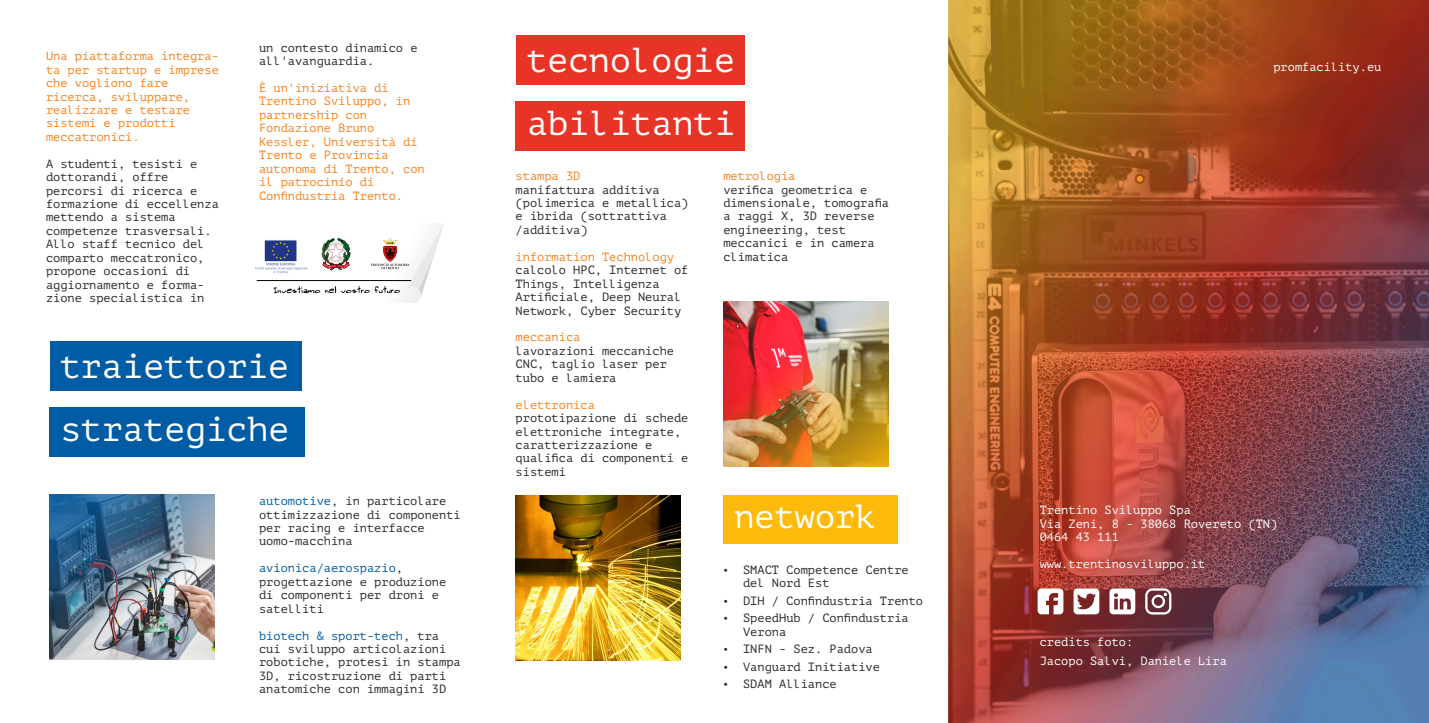
<style>
.page{position:relative;width:1429px;height:723px;background:#fff}
.page>*{position:absolute;margin:0;border:0;box-sizing:border-box;transform-origin:0 0}
.t1{font:34.65px/62.8px "PT Mono";color:#fefefe}
.t2{font:33.6px "PT Mono";color:#fefefe}
.t3{font:12px/13.5px "PT Mono";color:#2a2a29}
.t4{font:12px/13.5px "PT Mono";color:#fa821b}
.t5{font:12px/13.5px "PT Mono";color:#fefefe}
.s1{color:#005ca5}
</style>
<div class="page">
<div style="left:516px;top:35px;width:229px;height:50px;background:#e83426"></div>
<div style="left:516px;top:101px;width:229px;height:50px;background:#e83426"></div>
<img style="left:723px;top:301px;width:165px;height:165px">
<img style="left:49px;top:494px;width:165px;height:165px">
<div style="left:723px;top:496px;width:175px;height:48px;background:#fdba0a"></div>
<svg style="left:255px;top:224px;width:188px;height:79px"></svg>
<div style="left:50px;top:341px;width:252px;height:49px;background:#005ca5"></div>
<div style="left:49px;top:407px;width:255px;height:50px;background:#005ca5"></div>
<img style="left:516px;top:496px;width:165px;height:165px">
<img style="left:948px;top:0;width:481px;height:723px">
<svg style="left:1037px;top:588px;width:26px;height:26px"></svg>
<svg style="left:1073px;top:588px;width:26px;height:26px"></svg>
<svg style="left:1109px;top:588px;width:26px;height:26px"></svg>
<svg style="left:1145px;top:588px;width:26px;height:26px"></svg>
<p class="t4" style="left:46px;top:50px;width:174px">Una piattaforma integra&shy;ta per startup e imprese che vogliono fare ricerca, sviluppare, realizzare e testare sistemi e prodotti meccatronici.</p>
<p class="t3" style="left:46px;top:157px;width:174px">A studenti, tesisti e dottorandi, offre percorsi di ricerca e formazione di eccellenza mettendo a sistema competenze trasversali.<br>Allo staff tecnico del comparto meccatronico, propone occasioni di aggiornamento e forma&shy;zione specialistica in</p>
<p class="t3" style="left:259px;top:41px;width:160px">un contesto dinamico e all'avanguardia.</p>
<p class="t4" style="left:259px;top:81px;width:167px">È un'iniziativa di<br>Trentino Sviluppo, in partnership con<br>Fondazione Bruno<br>Kessler, Università di<br>Trento e Provincia autonoma di Trento, con il patrocinio di<br>Confindustria Trento.</p>
<h1 class="t1" style="left:60px;top:335px;width:231px">traiettorie strategiche</h1>
<p class="t3" style="left:259px;top:494px;width:203px"><span class="s1">automotive</span>, in particolare ottimizzazione di componenti per racing e interfacce uomo-macchina</p>
<p class="t3" style="left:259px;top:562px;width:189px"><span class="s1">avionica/aerospazio</span>, progettazione e produzione di componenti per droni e satelliti</p>
<p class="t3" style="left:259px;top:629px;width:203px"><span class="s1">biotech &amp; sport-tech</span>, tra cui sviluppo articolazioni robotiche, protesi in stampa<br>3D, ricostruzione di parti anatomiche con immagini 3D</p>
<h1 class="t1" style="left:527px;top:29px;width:210px">tecnologie abilitanti</h1>
<p class="t4" style="left:516px;top:169px;width:66px">stampa 3D</p>
<p class="t3" style="left:516px;top:183px;width:174px">manifattura additiva (polimerica e metallica) e ibrida (sottrattiva /additiva)</p>
<p class="t4" style="left:516px;top:250px;width:160px">information Technology</p>
<p class="t3" style="left:516px;top:264px;width:174px">calcolo HPC, Internet of<br>Things, Intelligenza<br>Artificiale, Deep Neural<br>Network, Cyber Security</p>
<p class="t4" style="left:516px;top:331px;width:66px">meccanica</p>
<p class="t3" style="left:516px;top:344px;width:160px">lavorazioni meccaniche<br>CNC, taglio laser per tubo e lamiera</p>
<p class="t4" style="left:516px;top:398px;width:81px">elettronica</p>
<p class="t3" style="left:516px;top:411px;width:174px">prototipazione di schede elettroniche integrate, caratterizzazione e qualifica di componenti e sistemi</p>
<p class="t4" style="left:723px;top:169px;width:73px">metrologia</p>
<p class="t3" style="left:723px;top:183px;width:167px">verifica geometrica e dimensionale, tomografia a raggi X, 3D reverse engineering, test meccanici e in camera climatica</p>
<h2 class="t2" style="left:734px;top:498px;width:142px">network</h2>
<p class="t3" style="left:743px;top:563px;width:167px">SMACT Competence Centre del Nord Est</p>
<p class="t3" style="left:743px;top:592px;width:182px;line-height:17.4px">DIH / Confindustria Trento<br>SpeedHub / Confindustria</p>
<p class="t3" style="left:743px;top:623px;width:138px;line-height:17.4px">Verona<br>INFN - Sez. Padova<br>Vanguard Initiative<br>SDAM Alliance</p>
<p class="t5" style="left:1273px;top:60px;width:109px">promfacility.eu</p>
<p class="t5" style="left:1039px;top:504px;width:239px">Trentino Sviluppo Spa<br>Via Zeni, 8 - 38068 Rovereto (TN)<br>0464 43 111</p>
<p class="t5" style="left:1039px;top:557px;width:167px">www.trentinosviluppo.it</p>
<p class="t5" style="left:1039px;top:633px;width:189px;line-height:18.9px">credits foto:<br>Jacopo Salvi, Daniele Lira</p>
</div>
